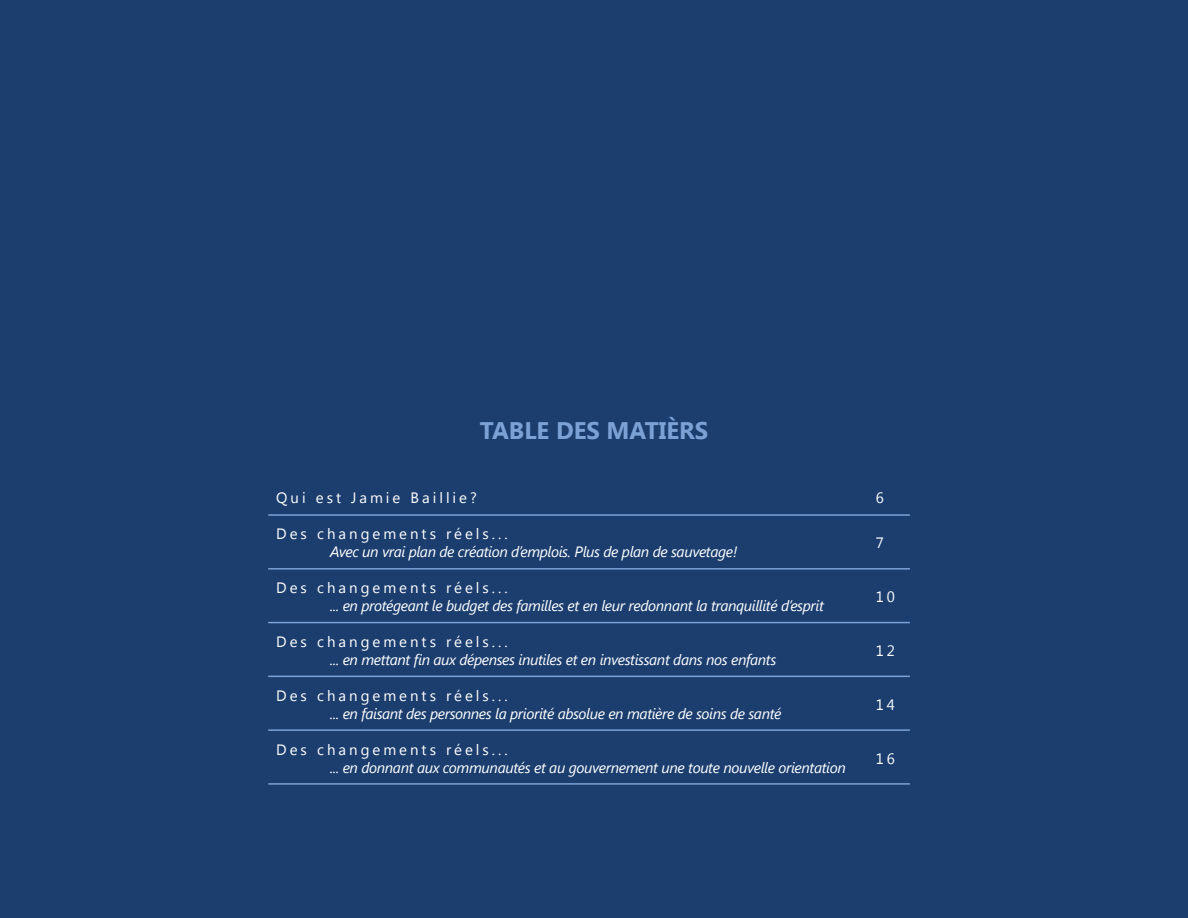
<style>
.page{position:relative;width:1188px;height:918px;background:#1b3e6f}
.page>*{position:absolute;margin:0;border:0;box-sizing:border-box;transform-origin:0 0}
.t1{font:700 24px "Segoe UI";color:#7ca2d5}
.t2{font:italic 15px "Segoe UI";letter-spacing:-.025em;color:#fff}
.t3{font:15px "Segoe UI";letter-spacing:.2em;color:#fff}
</style>
<div class="page">
<hr style="left:268px;top:568px;width:642px;height:2px;background:#7ca2d5">
<hr style="left:268px;top:676px;width:642px;height:1px;background:#7ca2d5">
<hr style="left:268px;top:783px;width:642px;height:2px;background:#7ca2d5">
<hr style="left:268px;top:514px;width:642px;height:2px;background:#7ca2d5">
<hr style="left:268px;top:622px;width:642px;height:1px;background:#7ca2d5">
<hr style="left:268px;top:729px;width:642px;height:2px;background:#7ca2d5">
<h1 class="t1" style="left:480px;top:414px;width:230px">TABLE DES MATIÈRS</h1>
<p class="t3" style="left:276px;top:487px;width:202px">Qui est Jamie Baillie?</p>
<p class="t3" style="left:276px;top:523px;width:233px">Des changements réels...</p>
<p class="t2" style="left:330px;top:541px;width:409px">Avec un vrai plan de création d’emplois. Plus de plan de sauvetage!</p>
<p class="t3" style="left:276px;top:577px;width:233px">Des changements réels...</p>
<p class="t2" style="left:330px;top:595px;width:495px">... en protégeant le budget des familles et en leur redonnant la tranquillité d’esprit</p>
<p class="t3" style="left:276px;top:631px;width:233px">Des changements réels...</p>
<p class="t2" style="left:330px;top:649px;width:448px">... en mettant fin aux dépenses inutiles et en investissant dans nos enfants</p>
<p class="t3" style="left:276px;top:685px;width:233px">Des changements réels...</p>
<p class="t2" style="left:330px;top:703px;width:453px">... en faisant des personnes la priorité absolue en matière de soins de santé</p>
<p class="t3" style="left:276px;top:739px;width:233px">Des changements réels...</p>
<p class="t2" style="left:330px;top:757px;width:517px">... en donnant aux communautés et au gouvernement une toute nouvelle orientation</p>
<p class="t3" style="left:876px;top:487px;width:10px">6</p>
<p class="t3" style="left:876px;top:532px;width:10px">7</p>
<p class="t3" style="left:876px;top:586px;width:21px">10</p>
<p class="t3" style="left:876px;top:640px;width:21px">12</p>
<p class="t3" style="left:876px;top:694px;width:21px">14</p>
<p class="t3" style="left:876px;top:748px;width:21px">16</p>
</div>
